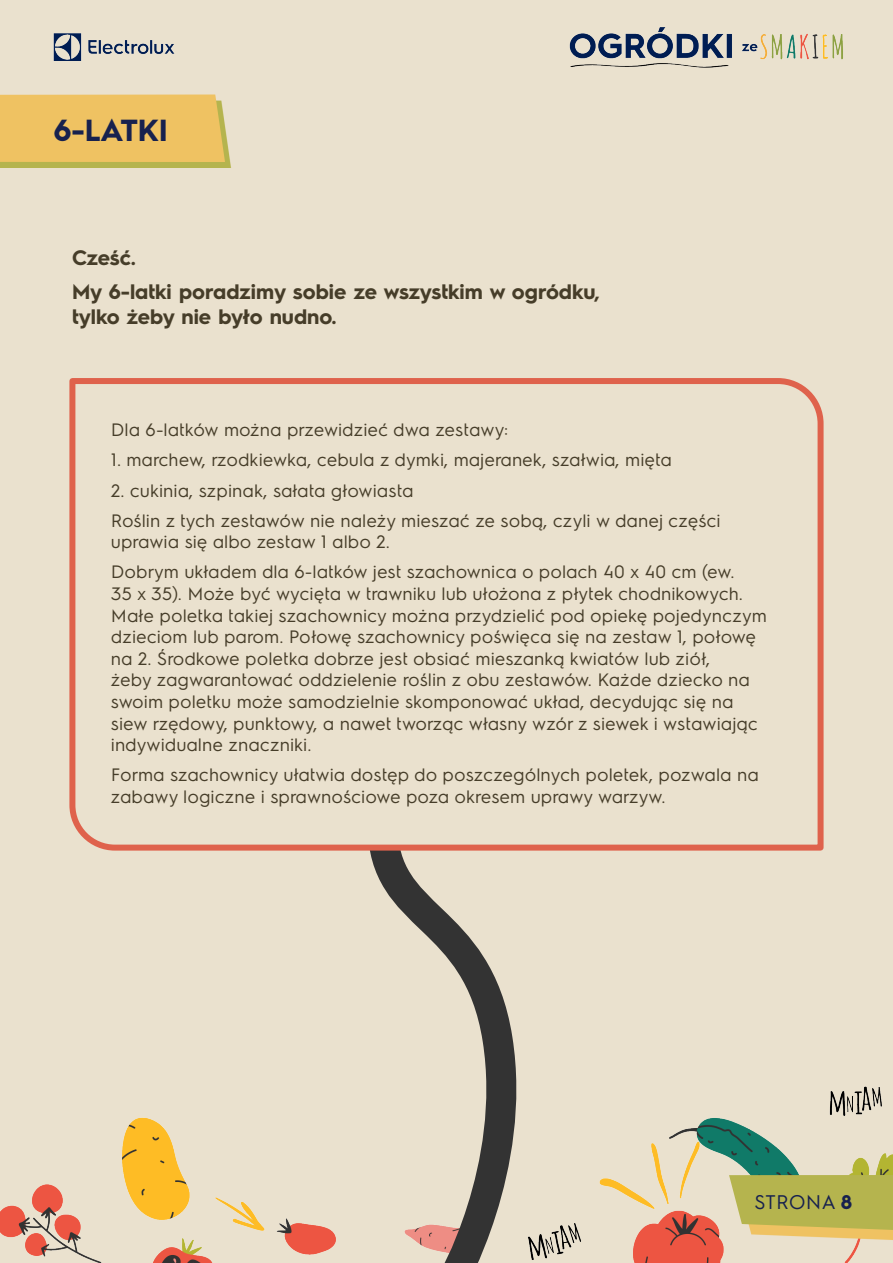
<style>
.page{position:relative;width:893px;height:1263px;background:#eae1ce}
.page>*{position:absolute;margin:0;border:0;box-sizing:border-box;transform-origin:0 0}
.t1{font:700 30.6px "Electrolux Sans";letter-spacing:-.005em;color:#17214e}
.t2{font:700 21px/25.2px "Electrolux Sans";color:#463d29}
.t3{font:19.8px "Electrolux Sans";color:#17214e}
.t4{font:18px/21.6px "Electrolux Sans";color:#463d29}
.s1{font-weight:700}
</style>
<div class="page">
<img style="left:0;top:27px;width:843px;height:68px">
<img style="left:0;top:1086px;width:893px;height:177px">
<svg style="left:0;top:126px;width:231px;height:42px;background:#b9b758"></svg>
<div style="left:0;top:95px;width:225px;height:67px;background:#efc262"></div>
<svg style="left:353px;top:854px;width:199px;height:409px"></svg>
<svg style="left:69px;top:378px;width:755px;height:476px"></svg>
<div style="left:739px;top:1184px;width:154px;height:74px;background:#eae1ce"></div>
<svg style="left:729px;top:1175px;width:164px;height:73px"></svg>
<p class="t1" style="left:54px;top:109px;width:116px">6-LATKI</p>
<p class="t2" style="left:72px;top:244px;width:65px">Cześć.</p>
<p class="t2" style="left:72px;top:277px;width:529px">My 6-latki poradzimy sobie ze wszystkim w ogródku, tylko żeby nie było nudno.</p>
<p class="t4" style="left:111px;top:418px;width:399px">Dla 6-latków można przewidzieć dwa zestawy:</p>
<p class="t4" style="left:111px;top:448px;width:563px">1. marchew, rzodkiewka, cebula z dymki, majeranek, szałwia, mięta</p>
<p class="t4" style="left:111px;top:478px;width:304px">2. cukinia, szpinak, sałata głowiasta</p>
<p class="t4" style="left:111px;top:508px;width:611px">Roślin z tych zestawów nie należy mieszać ze sobą, czyli w danej części uprawia się albo zestaw 1 albo 2.</p>
<p class="t4" style="left:111px;top:560px;width:658px">Dobrym układem dla 6-latków jest szachownica o polach 40 x 40 cm (ew.<br>35 x 35). Może być wycięta w trawniku lub ułożona z płytek chodnikowych.<br>Małe poletka takiej szachownicy można przydzielić pod opiekę pojedynczym dzieciom lub parom. Połowę szachownicy poświęca się na zestaw 1, połowę na 2. Środkowe poletka dobrze jest obsiać mieszanką kwiatów lub ziół,<br>żeby zagwarantować oddzielenie roślin z obu zestawów. Każde dziecko na swoim poletku może samodzielnie skomponować układ, decydując się na siew rzędowy, punktowy, a nawet tworząc własny wzór z siewek i wstawiając indywidualne znaczniki.</p>
<p class="t4" style="left:111px;top:763px;width:649px">Forma szachownicy ułatwia dostęp do poszczególnych poletek, pozwala na zabawy logiczne i sprawnościowe poza okresem uprawy warzyw.</p>
<p class="t3" style="left:754px;top:1188px;width:100px">STRONA <span class="s1">8</span></p>
</div>
